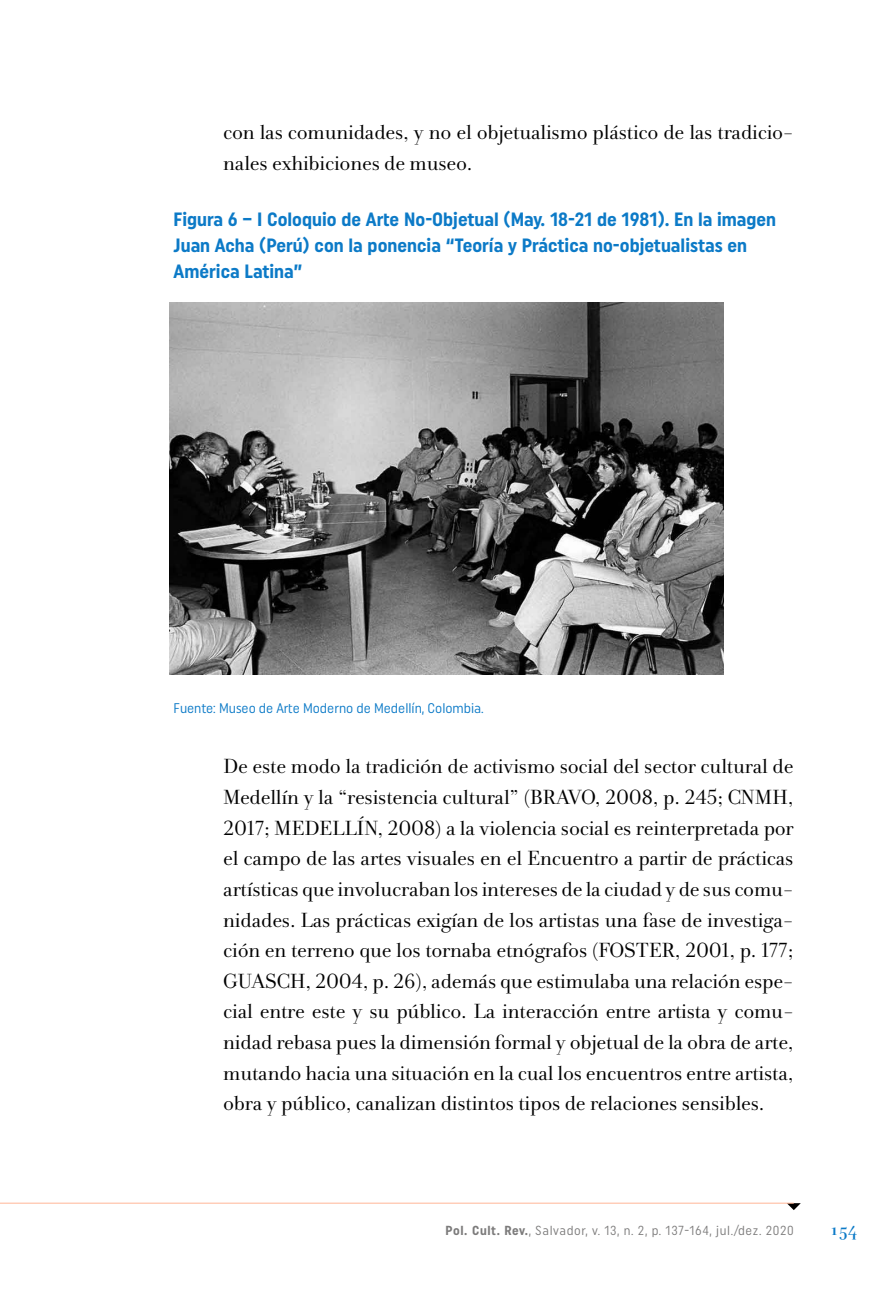
<style>
.page{position:relative;width:893px;height:1290px;background:#fff}
.page>*{position:absolute;margin:0;border:0;box-sizing:border-box;transform-origin:0 0}
.t1{font:21px/30.6px "Andrade Pro";letter-spacing:-.015em;color:#000}
.t2{font:700 19.25px/26.2px "Uniform Condensed";color:#0c7ac7}
.t3{font:700 17.5px "Andrade Pro";color:#0c7ac7}
.t4{font:14px "Uniform Condensed";color:#0c7ac7}
.t5{font:13.12px "Uniform Condensed";letter-spacing:.05em;color:#7c7b7b}
.s1{font-weight:700}
</style>
<div class="page">
<svg style="left:787px;top:1203px;width:14px;height:7px"></svg>
<hr style="left:0;top:1203px;width:794px;height:1px;background:#ffb596">
<img style="left:170px;top:303px;width:553px;height:372px">
<p class="t1" style="left:223px;top:117px;width:572px">con las comunidades, y no el objetualismo plástico de las tradicio&shy;nales exhibiciones de museo.</p>
<p class="t2" style="left:174px;top:205px;width:604px">Figura 6 – I Coloquio de Arte No-Objetual (May. 18-21 de 1981). En la imagen<br>Juan Acha (Perú) con la ponencia “Teoría y Práctica no-objetualistas en<br>América Latina”</p>
<p class="t4" style="left:174px;top:700px;width:312px">Fuente: Museo de Arte Moderno de Medellín, Colombia.</p>
<p class="t1" style="left:223px;top:751px;width:572px;text-align:justify">De este modo la tradición de activismo social del sector cultural de Medellín y la “resistencia cultural” (BRAVO, 2008, p. 245; CNMH, 2017; MEDELLÍN, 2008) a la violencia social es reinterpretada por el campo de las artes visuales en el Encuentro a partir de prácticas artísticas que involucraban los intereses de la ciudad y de sus comu&shy;nidades. Las prácticas exigían de los artistas una fase de investiga&shy;ción en terreno que los tornaba etnógrafos (FOSTER, 2001, p. 177; GUASCH, 2004, p. 26), además que estimulaba una relación espe&shy;cial entre este y su público. La interacción entre artista y comu&shy;nidad rebasa pues la dimensión formal y objetual de la obra de arte, mutando hacia una situación en la cual los encuentros entre artista, obra y público, canalizan distintos tipos de relaciones sensibles.</p>
<p class="t5" style="left:445px;top:1223px;width:350px"><span class="s1">Pol. Cult. Rev.</span>, Salvador, v. 13, n. 2, p. 137-164, jul./dez. 2020</p>
<p class="t3" style="left:829px;top:1218px;width:29px">154</p>
</div>
